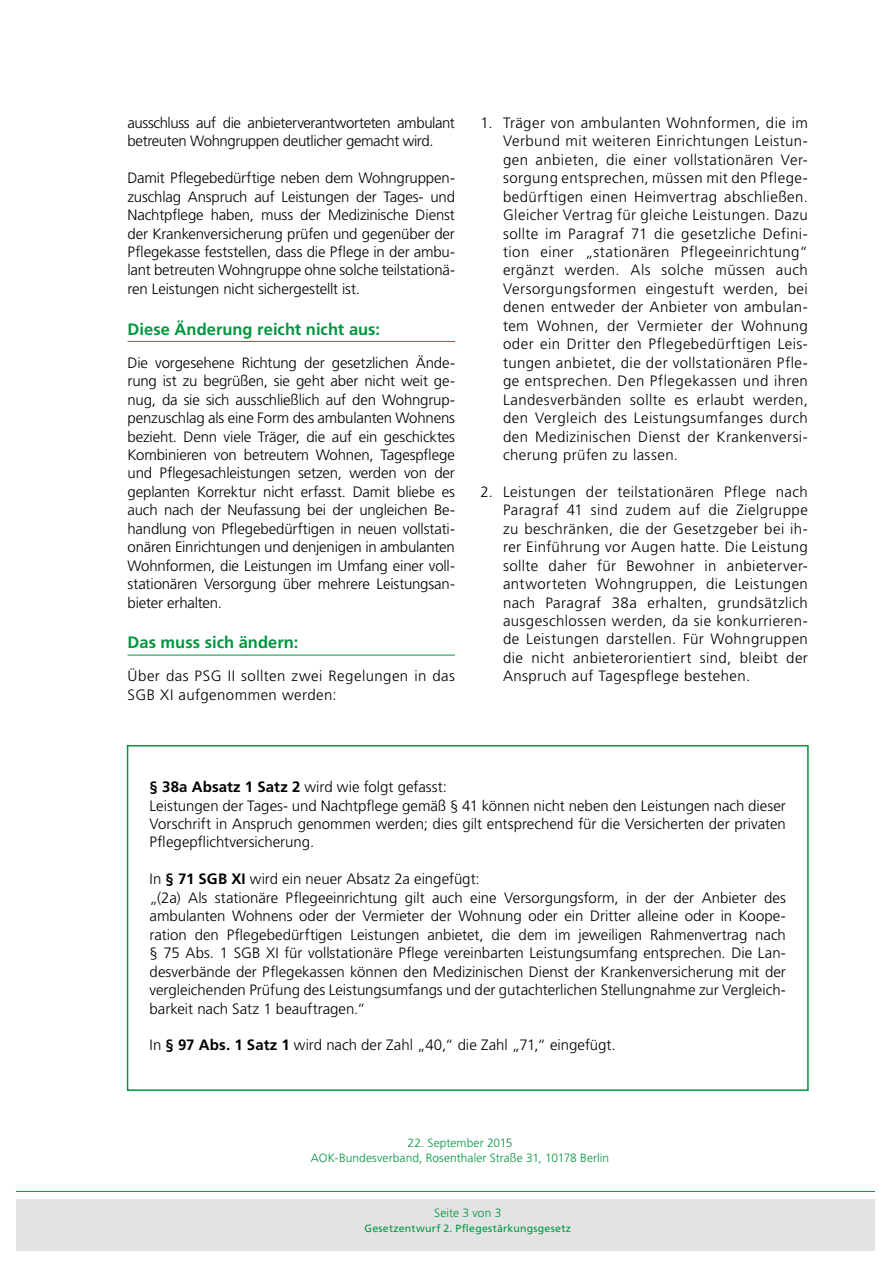
<style>
.page{position:relative;width:893px;height:1263px;background:#fff}
.page>*{position:absolute;margin:0;border:0;box-sizing:border-box;transform-origin:0 0}
.Zwischenhead{font:700 16.5px "Frutiger LT";color:#00963f}
.Fließtext{font:300 15px/18.5px "Frutiger LT";color:#000;text-align:justify}
.Fließtext-2{font:300 15px/18.5px "Frutiger LT";letter-spacing:-.03em;color:#000}
.Fließtext-3{font:300 15px/18.5px "Frutiger LT";letter-spacing:.03em;color:#000}
.t1{font:300 12px "Frutiger LT";letter-spacing:.005em;color:#00963f}
.t2{font:10.5px "Frutiger LT";letter-spacing:.03em;color:#00963f}
.s1{font-weight:700}
</style>
<div class="page">
<div style="left:16px;top:1199px;width:859px;height:51px;background:#e3e3e3"></div>
<hr style="left:16px;top:1191px;width:859px;height:1px;background:#00963f">
<hr style="left:128px;top:341px;width:327px;height:1px;background:#00963f">
<hr style="left:128px;top:655px;width:327px;height:1px;background:#00963f">
<div style="left:127px;top:745px;width:682px;height:346px;border:2px solid #00963f"></div>
<p class="Fließtext-2" style="left:128px;top:114px;width:329px">ausschluss auf die anbieterverantworteten ambulant betreuten Wohngruppen deutlicher gemacht wird.</p>
<p class="Fließtext" style="left:128px;top:169px;width:329px">Damit Pflegebedürftige neben dem Wohngruppen&shy;zuschlag Anspruch auf Leistungen der Tages- und Nachtpflege haben, muss der Medizinische Dienst der Krankenversicherung prüfen und gegenüber der Pflegekasse feststellen, dass die Pflege in der ambu&shy;lant betreuten Wohngruppe ohne solche teilstationä&shy;ren Leistungen nicht sichergestellt ist.</p>
<p class="Zwischenhead" style="left:128px;top:319px;width:254px">Diese Änderung reicht nicht aus:</p>
<p class="Fließtext" style="left:128px;top:353px;width:329px">Die vorgesehene Richtung der gesetzlichen Ände&shy;rung ist zu begrüßen, sie geht aber nicht weit ge&shy;nug, da sie sich ausschließlich auf den Wohngrup&shy;penzuschlag als eine Form des ambulanten Wohnens bezieht. Denn viele Träger, die auf ein geschicktes Kombinieren von betreutem Wohnen, Tagespflege und Pflegesachleistungen setzen, werden von der geplanten Korrektur nicht erfasst. Damit bliebe es auch nach der Neufassung bei der ungleichen Be&shy;handlung von Pflegebedürftigen in neuen vollstati&shy;onären Einrichtungen und denjenigen in ambulanten Wohnformen, die Leistungen im Umfang einer voll&shy;stationären Versorgung über mehrere Leistungsan&shy;bieter erhalten.</p>
<p class="Zwischenhead" style="left:128px;top:633px;width:172px">Das muss sich ändern:</p>
<p class="Fließtext-3" style="left:128px;top:667px;width:329px">Über das PSG II sollten zwei Regelungen in das<br>SGB XI aufgenommen werden:</p>
<p class="Fließtext" style="left:503px;top:114px;width:306px;text-indent:-22px">1. Träger von ambulanten Wohnformen, die im Verbund mit weiteren Einrichtungen Leistun&shy;gen anbieten, die einer vollstationären Ver&shy;sorgung entsprechen, müssen mit den Pflege&shy;bedürftigen einen Heimvertrag abschließen.<br>Gleicher Vertrag für gleiche Leistungen. Dazu sollte im Paragraf 71 die gesetzliche Defini&shy;tion einer „stationären Pflegeeinrichtung“ ergänzt werden. Als solche müssen auch Versorgungsformen eingestuft werden, bei denen entweder der Anbieter von ambulan&shy;tem Wohnen, der Vermieter der Wohnung oder ein Dritter den Pflegebedürftigen Leis&shy;tungen anbietet, die der vollstationären Pfle&shy;ge entsprechen. Den Pflegekassen und ihren Landesverbänden sollte es erlaubt werden, den Vergleich des Leistungsumfanges durch den Medizinischen Dienst der Krankenversi&shy;cherung prüfen zu lassen.</p>
<p class="Fließtext" style="left:503px;top:483px;width:306px;text-indent:-22px">2. Leistungen der teilstationären Pflege nach Paragraf 41 sind zudem auf die Zielgruppe zu beschränken, die der Gesetzgeber bei ih&shy;rer Einführung vor Augen hatte. Die Leistung sollte daher für Bewohner in anbieterver&shy;antworteten Wohngruppen, die Leistungen nach Paragraf 38a erhalten, grundsätzlich ausgeschlossen werden, da sie konkurrieren&shy;de Leistungen darstellen. Für Wohngruppen die nicht anbieterorientiert sind, bleibt der Anspruch auf Tagespflege bestehen.</p>
<p class="Fließtext" style="left:150px;top:778px;width:299px"><span class="s1">§ 38a Absatz 1 Satz 2</span> wird wie folgt gefasst:</p>
<p class="Fließtext" style="left:150px;top:796px;width:638px">Leistungen der Tages- und Nachtpflege gemäß § 41 können nicht neben den Leistungen nach dieser Vorschrift in Anspruch genommen werden; dies gilt entsprechend für die Versicherten der privaten Pflegepflichtversicherung.</p>
<p class="Fließtext" style="left:150px;top:870px;width:332px">In <span class="s1">§ 71 SGB XI</span> wird ein neuer Absatz 2a eingefügt:</p>
<p class="Fließtext" style="left:150px;top:889px;width:638px">„(2a) Als stationäre Pflegeeinrichtung gilt auch eine Versorgungsform, in der der Anbieter des ambulanten Wohnens oder der Vermieter der Wohnung oder ein Dritter alleine oder in Koope&shy;ration den Pflegebedürftigen Leistungen anbietet, die dem im jeweiligen Rahmenvertrag nach § 75 Abs. 1 SGB XI für vollstationäre Pflege vereinbarten Leistungsumfang entsprechen. Die Lan&shy;desverbände der Pflegekassen können den Medizinischen Dienst der Krankenversicherung mit der vergleichenden Prüfung des Leistungsumfangs und der gutachterlichen Stellungnahme zur Vergleich&shy;barkeit nach Satz 1 beauftragen.“</p>
<p class="Fließtext" style="left:150px;top:1036px;width:468px">In <span class="s1">§ 97 Abs. 1 Satz 1</span> wird nach der Zahl „40,“ die Zahl „71,“ eingefügt.</p>
<p class="t1" style="left:408px;top:1136px;width:106px">22. September 2015</p>
<p class="t1" style="left:311px;top:1151px;width:300px">AOK-Bundesverband, Rosenthaler Straße 31, 10178 Berlin</p>
<p class="t1" style="left:434px;top:1206px;width:69px">Seite 3 von 3</p>
<p class="t2" style="left:364px;top:1222px;width:208px">Gesetzentwurf 2. Pflegestärkungsgesetz</p>
</div>
